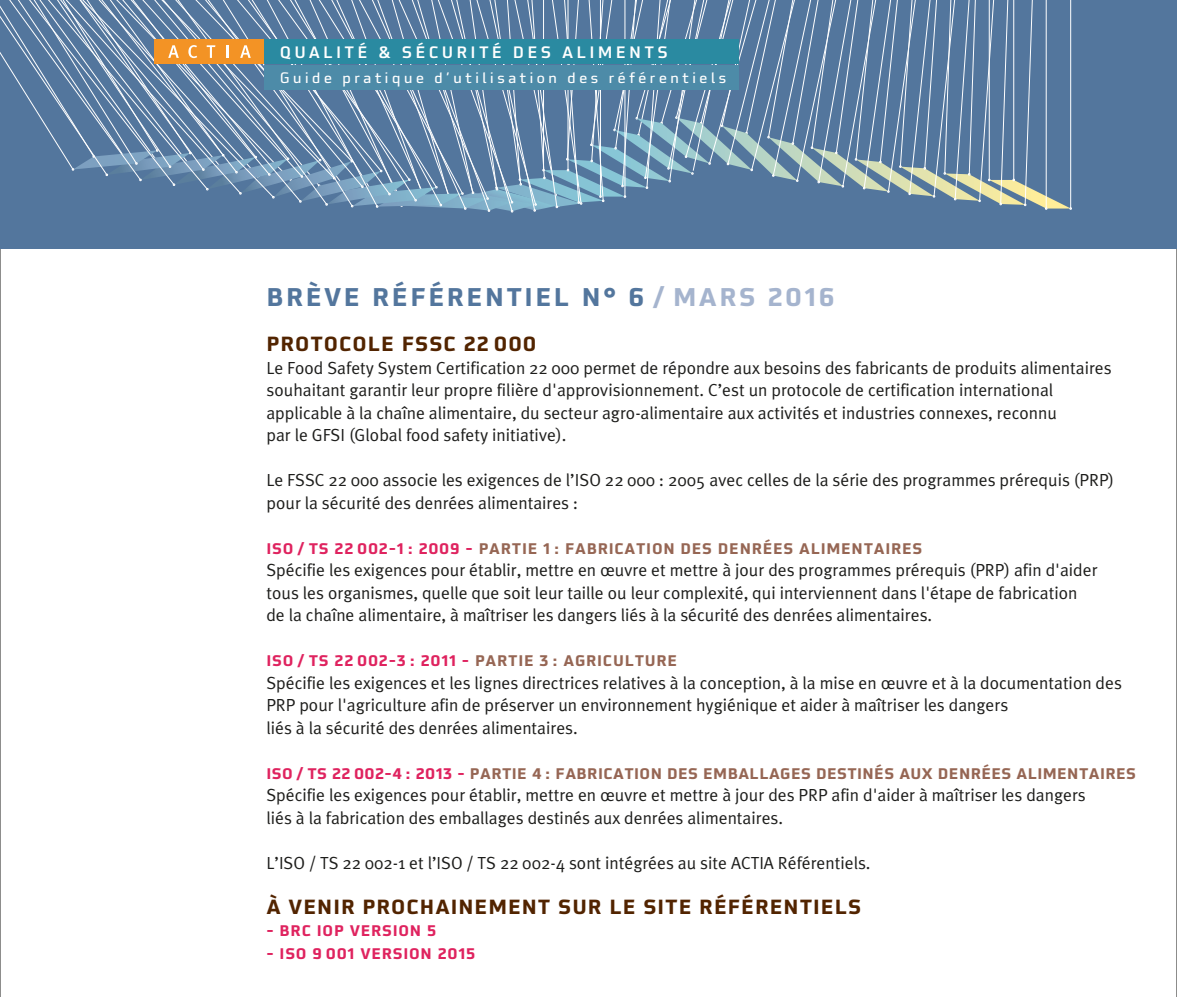
<style>
.page{position:relative;width:1177px;height:997px;background:#fff}
.page>*{position:absolute;margin:0;border:0;box-sizing:border-box;transform-origin:0 0}
.t1{font:700 25px "Utility OT";letter-spacing:.1em;color:#53769d}
.t2{font:700 20px "Utility OT";letter-spacing:.05em;color:#522400}
.t3{font:17.5px/22.5px "Meta Plus Normal";color:#1d1d1b}
.t4{font:500 16.12px "Utility OT";letter-spacing:.2em;color:#fff}
.t5{font:700 15px "Utility OT";letter-spacing:.03em;color:#966654}
.t6{font:700 15px "Utility OT";letter-spacing:.05em;color:#df235f}
.t7{font:700 15px "Utility OT";letter-spacing:.05em;color:#966654}
.t8{font:14.75px "Utility OT";letter-spacing:.2em;color:#fff}
.s1{color:#a5b4ce}
.s2{color:#df235f}
.s3{color:#966654}
</style>
<div class="page">
<div style="left:0;top:0;width:1176px;height:248px;background:#53769d"></div>
<svg style="left:0;top:0;width:1071px;height:213px"></svg>
<div style="left:264px;top:65px;width:474px;height:25px;background:#4d8ba8"></div>
<div style="left:264px;top:39px;width:474px;height:25px;background:#2a8aa1"></div>
<p class="t4" style="left:280px;top:42px;width:389px">QUALITÉ &amp; SÉCURITÉ DES ALIMENTS</p>
<p class="t8" style="left:280px;top:69px;width:448px">Guide pratique d’utilisation des référentiels</p>
<h1 class="t1" style="left:266px;top:281px;width:569px">BRÈVE RÉFÉRENTIEL N° 6 <span class="s1">/ MARS 2016</span></h1>
<p class="t2" style="left:266px;top:331px;width:271px">PROTOCOLE FSSC 22 000</p>
<p class="t3" style="left:266px;top:356px;width:846px">Le Food Safety System Certification 22 000 permet de répondre aux besoins des fabricants de produits alimentaires souhaitant garantir leur propre filière d'approvisionnement. C’est un protocole de certification international applicable à la chaîne alimentaire, du secteur agro-alimentaire aux activités et industries connexes, reconnu<br>par le GFSI (Global food safety initiative).</p>
<p class="t3" style="left:266px;top:469px;width:849px">Le FSSC 22 000 associe les exigences de l’ISO 22 000 : 2005 avec celles de la série des programmes prérequis (PRP) pour la sécurité des denrées alimentaires :</p>
<p class="t7" style="left:266px;top:539px;width:657px"><span class="s2">ISO / TS 22 002-1 : 2009 -</span> PARTIE 1 : FABRICATION DES DENRÉES ALIMENTAIRES</p>
<p class="t3" style="left:266px;top:559px;width:832px">Spécifie les exigences pour établir, mettre en œuvre et mettre à jour des programmes prérequis (PRP) afin d'aider tous les organismes, quelle que soit leur taille ou leur complexité, qui interviennent dans l'étape de fabrication de la chaîne alimentaire, à maîtriser les dangers liés à la sécurité des denrées alimentaires.</p>
<p class="t6" style="left:266px;top:651px;width:412px">ISO / TS 22 002-3 : 2011 - <span class="s3">PARTIE 3 : AGRICULTURE</span></p>
<p class="t3" style="left:266px;top:671px;width:857px">Spécifie les exigences et les lignes directrices relatives à la conception, à la mise en œuvre et à la documentation des<br>PRP pour l'agriculture afin de préserver un environnement hygiénique et aider à maîtriser les dangers<br>liés à la sécurité des denrées alimentaires.</p>
<p class="t5" style="left:266px;top:764px;width:871px"><span class="s2">ISO / TS 22 002-4 : 2013 -</span> PARTIE 4 : FABRICATION DES EMBALLAGES DESTINÉS AUX DENRÉES ALIMENTAIRES</p>
<p class="t3" style="left:266px;top:784px;width:820px">Spécifie les exigences pour établir, mettre en œuvre et mettre à jour des PRP afin d'aider à maîtriser les dangers liés à la fabrication des emballages destinés aux denrées alimentaires.</p>
<p class="t3" style="left:266px;top:851px;width:605px">L’ISO / TS 22 002-1 et l’ISO / TS 22 002-4 sont intégrées au site ACTIA Référentiels.</p>
<p class="t2" style="left:266px;top:894px;width:596px">À VENIR PROCHAINEMENT SUR LE SITE RÉFÉRENTIELS</p>
<p class="t6" style="left:266px;top:921px;width:171px">- BRC IOP VERSION 5</p>
<p class="t6" style="left:266px;top:944px;width:210px">- ISO 9 001 VERSION 2015</p>
</div>
